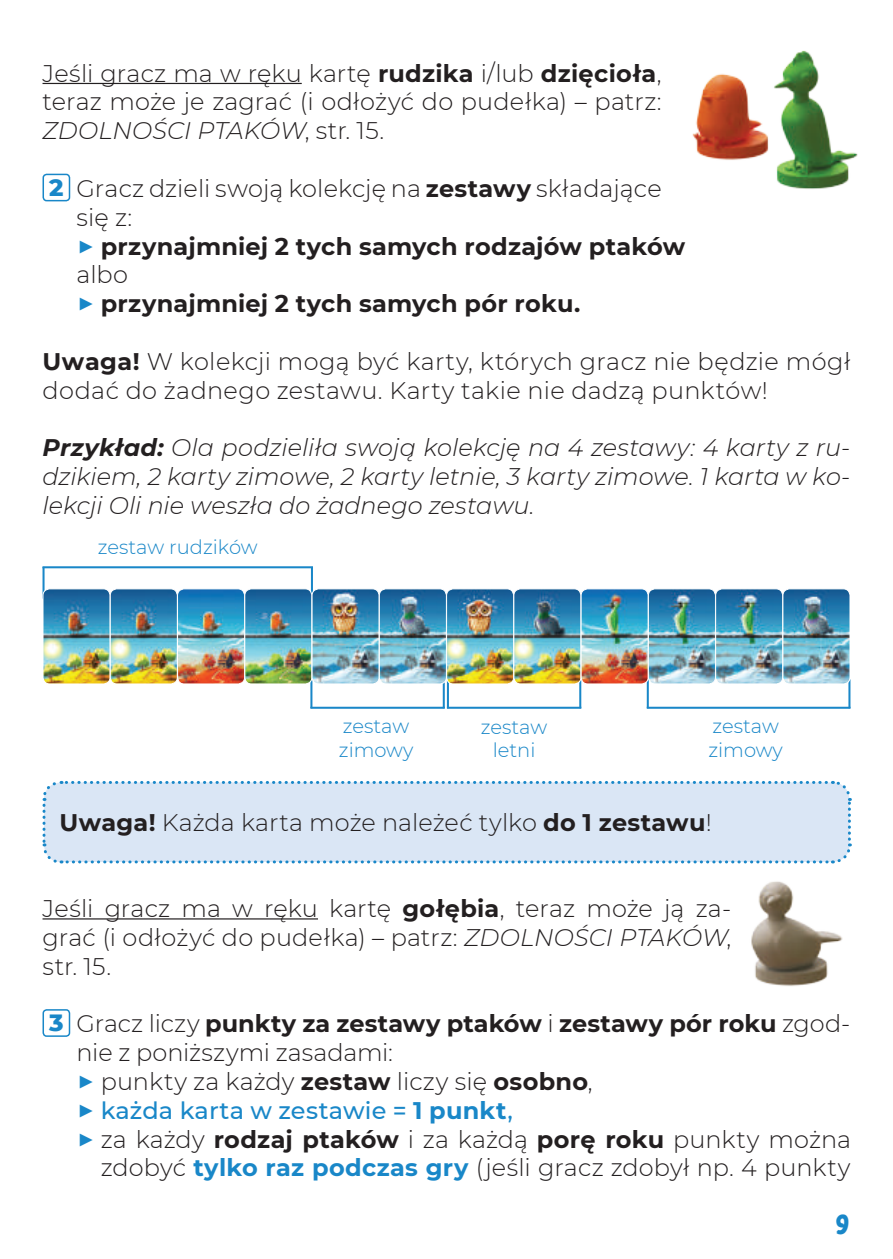
<style>
.page{position:relative;width:893px;height:1259px;background:#fff}
.page>*{position:absolute;margin:0;border:0;box-sizing:border-box;transform-origin:0 0}
.t1{font:300 24px/28.8px "Montserrat";letter-spacing:.005em;color:#231f20;text-align:justify}
.t2{font:700 24px/28.8px "Montserrat";letter-spacing:.01em;color:#231f20}
.t3{font:italic 300 24px/28.8px "Montserrat";color:#231f20;text-align:justify}
.t4{font:500 24px "Montserrat";letter-spacing:.005em;color:#1987c8}
.t5{font:italic 24px "CC Monster Mash";color:#1987c8}
.t6{font:300 19.5px/23.4px "Montserrat";color:#1987c8}
.s1{font-weight:700}
.s2{font-style:italic}
.s3{font-weight:800;color:#1987c8}
.s4{font-weight:300}
.s5{font-weight:300;font-size:30px;color:#1987c8}
.s6{font-size:30px;color:#1987c8}
.s7{font-weight:300;font-size:30px}
.s8{font-weight:700;color:#1987c8}
</style>
<div class="page">
<svg style="left:42px;top:780px;width:810px;height:84px;background:#d6e4f4"></svg>
<hr style="left:43px;top:83px;width:259px;height:1px;background:#231f20">
<hr style="left:43px;top:918px;width:275px;height:1px;background:#231f20">
<div style="left:43px;top:174px;width:27px;height:27px;border:2px solid #1987c8;border-radius:3px"></div>
<div style="left:43px;top:1009px;width:27px;height:28px;border:2px solid #1987c8;border-radius:3px"></div>
<img style="left:692px;top:73px;width:69px;height:87px">
<img style="left:761px;top:50px;width:97px;height:139px">
<img style="left:751px;top:881px;width:92px;height:105px">
<hr style="left:43px;top:566px;width:270px;height:2px;background:#1987c8">
<hr style="left:311px;top:567px;width:2px;height:31px;background:#1987c8">
<hr style="left:43px;top:567px;width:2px;height:31px;background:#1987c8">
<hr style="left:310px;top:707px;width:135px;height:2px;background:#1987c8">
<hr style="left:443px;top:679px;width:2px;height:29px;background:#1987c8">
<hr style="left:310px;top:679px;width:2px;height:29px;background:#1987c8">
<hr style="left:447px;top:707px;width:134px;height:2px;background:#1987c8">
<hr style="left:579px;top:679px;width:2px;height:29px;background:#1987c8">
<hr style="left:447px;top:679px;width:2px;height:29px;background:#1987c8">
<hr style="left:647px;top:707px;width:203px;height:2px;background:#1987c8">
<hr style="left:848px;top:679px;width:2px;height:29px;background:#1987c8">
<hr style="left:647px;top:679px;width:2px;height:29px;background:#1987c8">
<img style="left:43px;top:589px;width:807px;height:95px">
<div style="left:43px;top:588px;width:68px;height:96px;border:1px solid #fff;border-radius:7px"></div>
<div style="left:110px;top:588px;width:68px;height:96px;border:1px solid #fff;border-radius:7px"></div>
<div style="left:177px;top:588px;width:68px;height:96px;border:1px solid #fff;border-radius:7px"></div>
<div style="left:244px;top:588px;width:68px;height:96px;border:1px solid #fff;border-radius:7px"></div>
<div style="left:312px;top:588px;width:68px;height:96px;border:1px solid #fff;border-radius:7px"></div>
<div style="left:379px;top:588px;width:68px;height:96px;border:1px solid #fff;border-radius:7px"></div>
<div style="left:446px;top:588px;width:68px;height:96px;border:1px solid #fff;border-radius:7px"></div>
<div style="left:513px;top:588px;width:68px;height:96px;border:1px solid #fff;border-radius:7px"></div>
<div style="left:581px;top:588px;width:68px;height:96px;border:1px solid #fff;border-radius:7px"></div>
<div style="left:648px;top:588px;width:68px;height:96px;border:1px solid #fff;border-radius:7px"></div>
<div style="left:715px;top:588px;width:68px;height:96px;border:1px solid #fff;border-radius:7px"></div>
<div style="left:782px;top:588px;width:68px;height:96px;border:1px solid #fff;border-radius:7px"></div>
<p class="t1" style="left:43px;top:58px;width:621px">Jeśli gracz ma w ręku kartę <span class="s1">rudzika</span> i/lub <span class="s1">dzięcioła</span>, teraz może je zagrać (i odłożyć do pudełka) – patrz:<br><span class="s2">ZDOLNOŚCI PTAKÓW</span>, str. 15.</p>
<p class="t2" style="left:76px;top:173px;width:610px;text-indent:-27px"><span class="s3">2</span> <span class="s4">Gracz dzieli swoją kolekcję na</span> zestawy <span class="s4">składające się z:<br></span><span class="s5">▶</span> przynajmniej 2 tych samych rodzajów ptaków <span class="s4">albo<br></span><span class="s5">▶</span> przynajmniej 2 tych samych pór roku.</p>
<p class="t1" style="left:43px;top:346px;width:809px"><span class="s1">Uwaga!</span> W kolekcji mogą być karty, których gracz nie będzie mógł dodać do żadnego zestawu. Karty takie nie dadzą punktów!</p>
<p class="t3" style="left:43px;top:432px;width:809px"><span class="s1">Przykład:</span> Ola podzieliła swoją kolekcję na 4 zestawy: 4 karty z ru&shy;dzikiem, 2 karty zimowe, 2 karty letnie, 3 karty zimowe. 1 karta w ko&shy;lekcji Oli nie weszła do żadnego zestawu.</p>
<p class="t6" style="left:98px;top:535px;width:161px">zestaw rudzików</p>
<p class="t6" style="left:339px;top:714px;width:76px">zestaw zimowy</p>
<p class="t6" style="left:708px;top:714px;width:76px">zestaw zimowy</p>
<p class="t6" style="left:481px;top:714px;width:68px;text-align:center">zestaw letni</p>
<p class="t1" style="left:60px;top:807px;width:654px"><span class="s1">Uwaga!</span> Każda karta może należeć tylko <span class="s1">do 1 zestawu</span>!</p>
<p class="t1" style="left:43px;top:893px;width:690px">Jeśli gracz ma w ręku kartę <span class="s1">gołębia</span>, teraz może ją za&shy;grać (i odłożyć do pudełka) – patrz: <span class="s2">ZDOLNOŚCI PTAKÓW</span>, str. 15.</p>
<p class="t2" style="left:49px;top:1008px;width:803px"><span class="s3">3</span> <span class="s4">Gracz liczy</span> punkty za zestawy ptaków <span class="s4">i</span> zestawy pór roku <span class="s4">zgod-</span></p>
<p class="t1" style="left:76px;top:1037px;width:318px">nie z poniższymi zasadami:</p>
<p class="t1" style="left:77px;top:1066px;width:518px"><span class="s6">▶</span> punkty za każdy <span class="s1">zestaw</span> liczy się <span class="s1">osobno</span>,</p>
<p class="t4" style="left:77px;top:1093px;width:438px"><span class="s7">▶</span> każda karta w zestawie = <span class="s1">1 punkt</span>,</p>
<p class="t1" style="left:77px;top:1124px;width:776px"><span class="s6">▶</span> za każdy <span class="s1">rodzaj ptaków</span> i za każdą <span class="s1">porę roku</span> punkty można</p>
<p class="t1" style="left:101px;top:1152px;width:751px">zdobyć <span class="s8">tylko raz podczas gry</span> (jeśli gracz zdobył np. 4 punkty</p>
<p class="t5" style="left:837px;top:1211px;width:14px">9</p>
</div>
